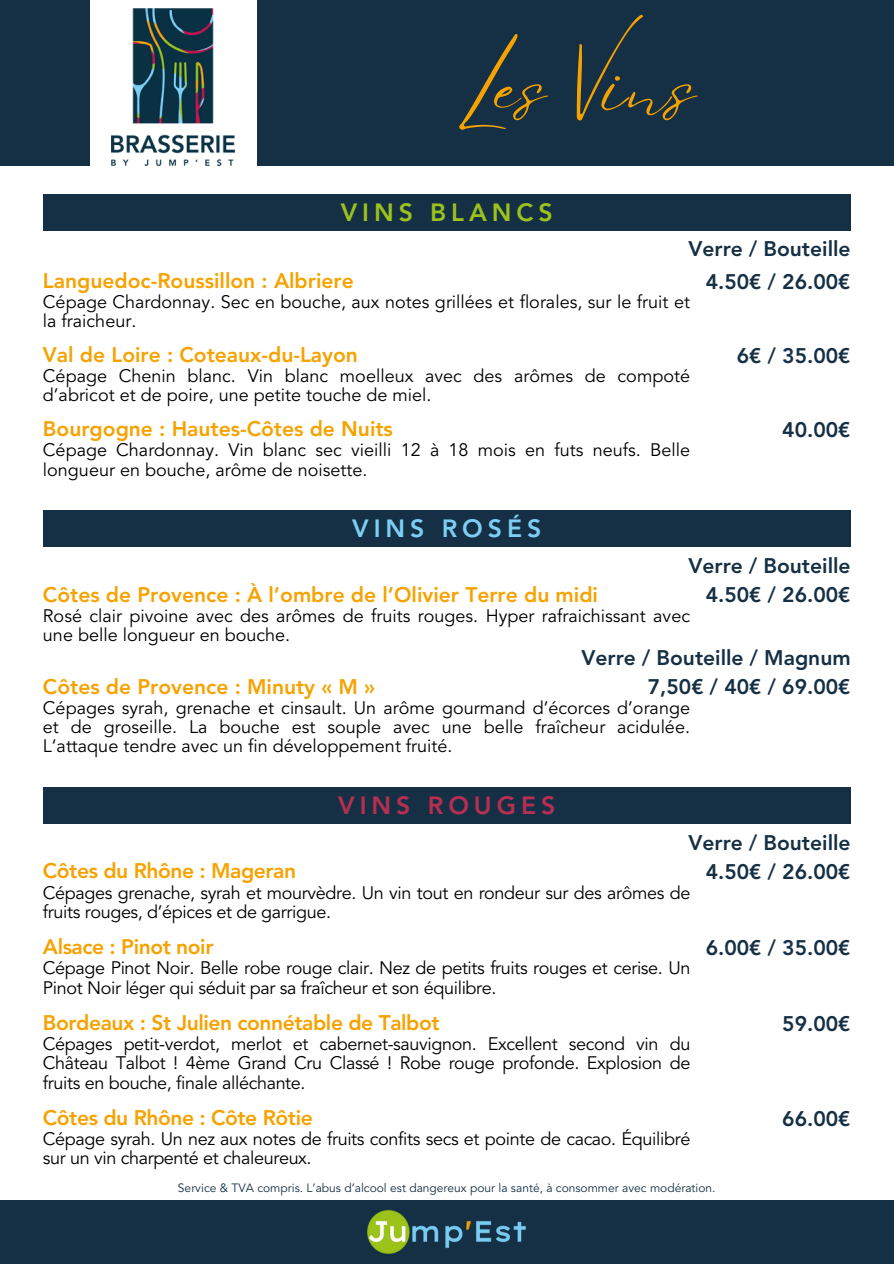
<style>
.page{position:relative;width:894px;height:1264px;background:#fff}
.page>*{position:absolute;margin:0;border:0;box-sizing:border-box;transform-origin:0 0}
.t1{font:75px "Eyesome Script";letter-spacing:.03em;color:#f6a200}
.t2{font:800 24.75px "Avenir LT Std";letter-spacing:.2em;color:#9ac31c}
.t3{font:800 24.75px "Avenir LT Std";letter-spacing:.2em;color:#b72e52}
.t4{font:800 24.75px "Avenir LT Std";letter-spacing:.2em;color:#7ccef4}
.t5{font:800 21px "Avenir LT Std";color:#153044}
.t6{font:800 21px "Avenir LT Std";color:#f6a200}
.t7{font:800 21px "Avenir LT Std";letter-spacing:-.02em;color:#f6a200}
.t8{font:18px/19.2px "Avenir LT Std";color:#000}
.t9{font:18px/19.2px "Avenir LT Std";letter-spacing:-.02em;color:#000}
.t10{font:12px "Avenir LT Std";color:#153044}
</style>
<div class="page">
<div style="left:257px;top:0;width:636px;height:166px;background:#153044"></div>
<div style="left:0;top:1199px;width:893px;height:64px;background:#153044"></div>
<img style="left:367px;top:1210px;width:159px;height:44px">
<div style="left:43px;top:194px;width:807px;height:36px;background:#153044"></div>
<div style="left:43px;top:510px;width:807px;height:36px;background:#153044"></div>
<div style="left:43px;top:787px;width:807px;height:36px;background:#153044"></div>
<div style="left:0;top:0;width:89px;height:166px;background:#153044"></div>
<img style="left:112px;top:9px;width:122px;height:156px">
<h1 class="t1" style="left:455px;top:41px;width:241px">Les Vins</h1>
<h2 class="t2" style="left:341px;top:202px;width:213px">VINS BLANCS</h2>
<h2 class="t5" style="left:688px;top:240px;width:164px">Verre / Bouteille</h2>
<h4 class="t6" style="left:43px;top:272px;width:312px">Languedoc-Roussillon : Albriere</h4>
<h3 class="t5" style="left:705px;top:273px;width:146px">4.50€ / 26.00€</h3>
<h4 class="t8" style="left:43px;top:294px;width:648px">Cépage Chardonnay. Sec en bouche, aux notes grillées et florales, sur le fruit et la fraicheur.</h4>
<h3 class="t6" style="left:43px;top:346px;width:316px">Val de Loire : Coteaux-du-Layon</h3>
<h3 class="t8" style="left:43px;top:368px;width:648px">Cépage Chenin blanc. Vin blanc moelleux avec des arômes de compoté d’abricot et de poire, une petite touche de miel.</h3>
<h4 class="t5" style="left:736px;top:347px;width:115px">6€ / 35.00€</h4>
<h3 class="t6" style="left:43px;top:420px;width:351px">Bourgogne : Hautes-Côtes de Nuits</h3>
<h3 class="t8" style="left:43px;top:442px;width:648px">Cépage Chardonnay. Vin blanc sec vieilli 12 à 18 mois en futs neufs. Belle longueur en bouche, arôme de noisette.</h3>
<h3 class="t4" style="left:352px;top:518px;width:190px">VINS ROSÉS</h3>
<h4 class="t5" style="left:782px;top:421px;width:70px">40.00€</h4>
<h4 class="t5" style="left:688px;top:557px;width:164px">Verre / Bouteille</h4>
<h3 class="t6" style="left:43px;top:585px;width:556px">Côtes de Provence : À l’ombre de l’Olivier Terre du midi</h3>
<h3 class="t8" style="left:43px;top:607px;width:648px">Rosé clair pivoine avec des arômes de fruits rouges. Hyper rafraichissant avec une belle longueur en bouche.</h3>
<h2 class="t5" style="left:705px;top:586px;width:146px">4.50€ / 26.00€</h2>
<h3 class="t5" style="left:581px;top:649px;width:270px">Verre / Bouteille / Magnum</h3>
<h3 class="t6" style="left:43px;top:677px;width:333px">Côtes de Provence : Minuty « M »</h3>
<h3 class="t8" style="left:43px;top:699px;width:648px;text-align:justify">Cépages syrah, grenache et cinsault. Un arôme gourmand d’écorces d’orange et de groseille. La bouche est souple avec une belle fraîcheur acidulée.<br>L‘attaque tendre avec un fin développement fruité.</h3>
<h4 class="t5" style="left:647px;top:678px;width:204px">7,50€ / 40€ / 69.00€</h4>
<h4 class="t3" style="left:338px;top:795px;width:218px">VINS ROUGES</h4>
<h3 class="t5" style="left:688px;top:833px;width:164px">Verre / Bouteille</h3>
<h3 class="t7" style="left:43px;top:862px;width:255px">Côtes du Rhône : Mageran</h3>
<h3 class="t9" style="left:43px;top:884px;width:648px">Cépages grenache, syrah et mourvèdre. Un vin tout en rondeur sur des arômes de fruits rouges, d’épices et de garrigue.</h3>
<h3 class="t7" style="left:43px;top:938px;width:172px">Alsace : Pinot noir</h3>
<h3 class="t9" style="left:43px;top:960px;width:648px">Cépage Pinot Noir. Belle robe rouge clair. Nez de petits fruits rouges et cerise. Un<br>Pinot Noir léger qui séduit par sa fraîcheur et son équilibre.</h3>
<h4 class="t7" style="left:43px;top:1014px;width:398px">Bordeaux : St Julien connétable de Talbot</h4>
<h4 class="t8" style="left:43px;top:1036px;width:648px;text-align:justify">Cépages petit-verdot, merlot et cabernet-sauvignon. Excellent second vin du Château Talbot ! 4ème Grand Cru Classé ! Robe rouge profonde. Explosion de fruits en bouche, finale alléchante.</h4>
<h3 class="t7" style="left:43px;top:1109px;width:271px">Côtes du Rhône : Côte Rôtie</h3>
<h3 class="t9" style="left:43px;top:1131px;width:648px">Cépage syrah. Un nez aux notes de fruits confits secs et pointe de cacao. Équilibré sur un vin charpenté et chaleureux.</h3>
<h3 class="t5" style="left:705px;top:863px;width:146px">4.50€ / 26.00€</h3>
<h4 class="t5" style="left:705px;top:938px;width:146px">6.00€ / 35.00€</h4>
<h3 class="t5" style="left:782px;top:1014px;width:70px">59.00€</h3>
<h4 class="t5" style="left:782px;top:1109px;width:70px">66.00€</h4>
<p class="t10" style="left:178px;top:1182px;width:539px">Service &amp; TVA compris. L’abus d’alcool est dangereux pour la santé, à consommer avec modération.</p>
</div>
